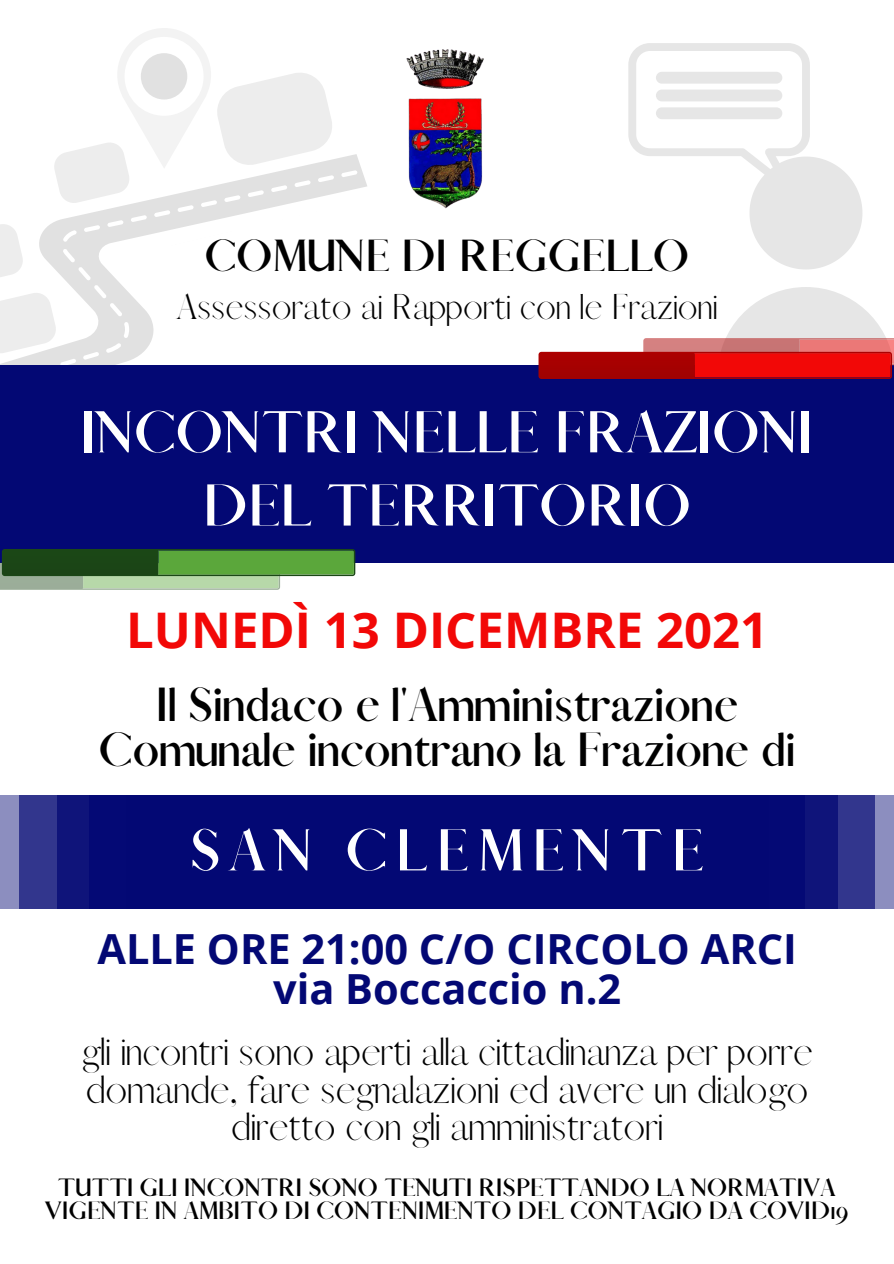
<style>
.page{position:relative;width:894px;height:1264px;background:#fff}
.page>*{position:absolute;margin:0;border:0;box-sizing:border-box;transform-origin:0 0}
.t1{font:700 53.1px/73.2px "Afrah";color:#fff;text-align:center}
.t2{font:700 53.1px "Afrah";letter-spacing:.17em;color:#fff}
.t3{font:700 49.05px "Open Sans";color:#f20807}
.t4{font:700 43.05px/45px "Afrah";color:#000;text-align:center}
.t5{font:700 41.55px "Open Sans";color:#030874}
.t6{font:700 40.5px "Afrah";color:#000}
.t7{font:35.4px/37.2px "Afrah";color:#000;text-align:center}
.t8{font:32.25px "Afrah";color:#000}
.t9{font:700 22.5px/23.7px "Afrah";color:#000;text-align:center}
</style>
<div class="page">
<svg style="left:0;top:28px;width:332px;height:327px"></svg>
<svg style="left:136px;top:140px;width:587px;height:450px"></svg>
<img style="left:348px;top:49px;width:197px;height:165px">
<div style="left:0;top:365px;width:893px;height:197px;background:#030874"></div>
<div style="left:0;top:795px;width:893px;height:114px;background:#8c8ebf"></div>
<div style="left:20px;top:795px;width:854px;height:114px;background:#030874"></div>
<svg style="left:628px;top:43px;width:234px;height:226px"></svg>
<div style="left:655px;top:72px;width:127px;height:12px;background:#e6e6e6;border-radius:6px"></div>
<div style="left:655px;top:90px;width:127px;height:11px;background:#e6e6e6;border-radius:6px"></div>
<div style="left:655px;top:107px;width:127px;height:12px;background:#e6e6e6;border-radius:6px"></div>
<svg style="left:538px;top:287px;width:355px;height:92px"></svg>
<div style="left:539px;top:352px;width:155px;height:26px;background:#a60101;border-radius:2px"></div>
<svg style="left:0;top:549px;width:355px;height:40px;background:#83b371"></svg>
<div style="left:3px;top:549px;width:154px;height:26px;background:#1b4616;border-radius:2px"></div>
<p class="t6" style="left:205px;top:231px;width:486px">COMUNE DI REGGELLO</p>
<p class="t8" style="left:177px;top:286px;width:542px">Assessorato ai Rapporti con le Frazioni</p>
<p class="t1" style="left:81px;top:397px;width:734px">INCONTRI NELLE FRAZIONI<br>DEL TERRITORIO</p>
<p class="t3" style="left:126px;top:596px;width:643px">LUNEDÌ 13 DICEMBRE 2021</p>
<p class="t4" style="left:99px;top:682px;width:698px">Il Sindaco e l'Amministrazione<br>Comunale incontrano la Frazione di</p>
<p class="t2" style="left:190px;top:817px;width:515px">SAN CLEMENTE</p>
<p class="t5" style="left:97px;top:919px;width:701px">ALLE ORE 21:00 C/O CIRCOLO ARCI</p>
<p class="t5" style="left:273px;top:959px;width:349px">via Boccaccio n.2</p>
<p class="t7" style="left:82px;top:1034px;width:732px">gli incontri sono aperti alla cittadinanza per porre domande, fare segnalazioni ed avere un dialogo diretto con gli amministratori</p>
<p class="t9" style="left:45px;top:1175px;width:805px">TUTTI GLI INCONTRI SONO TENUTI RISPETTANDO LA NORMATIVA<br>VIGENTE IN AMBITO DI CONTENIMENTO DEL CONTAGIO DA COVID19</p>
</div>
